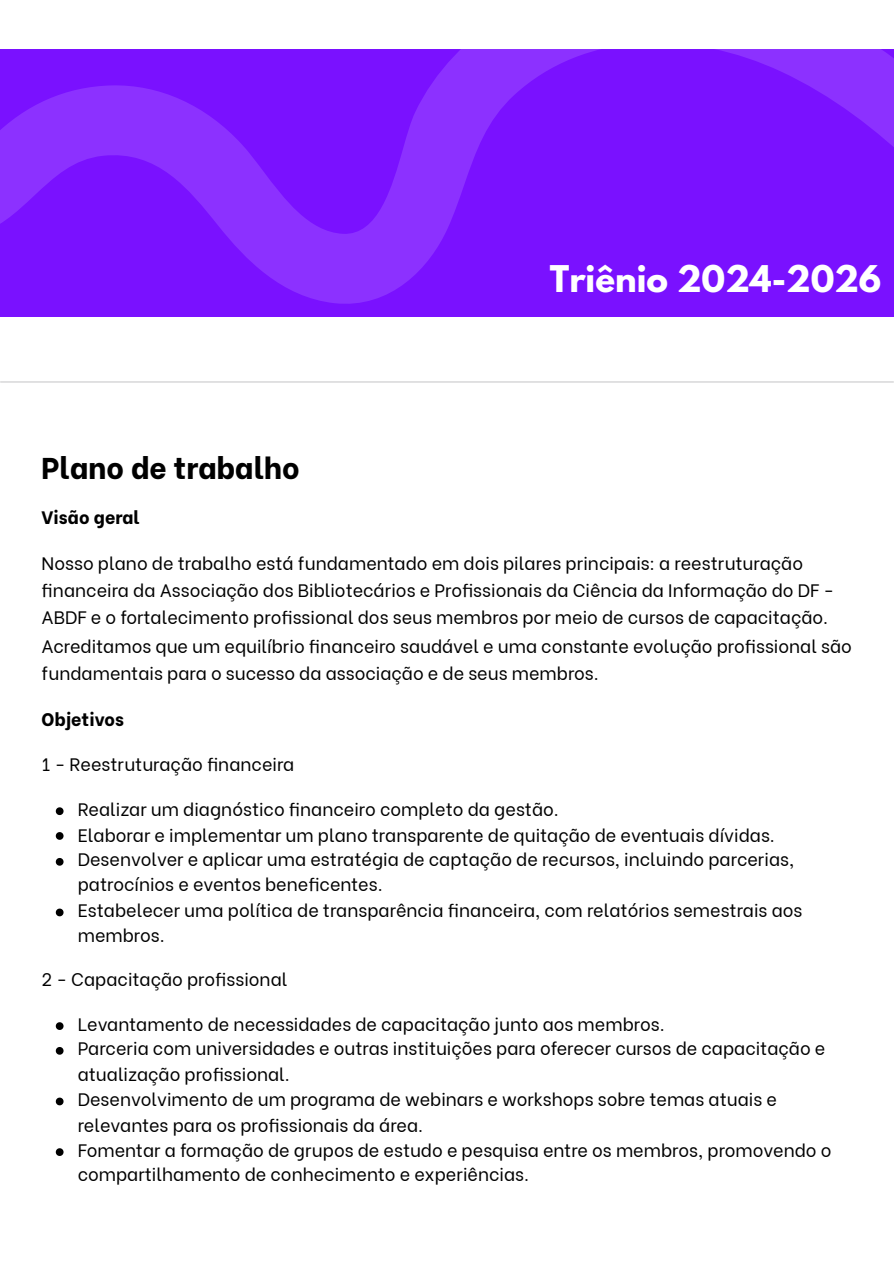
<style>
.page{position:relative;width:894px;height:1263px;background:#fff}
.page>*{position:absolute;margin:0;border:0;box-sizing:border-box;transform-origin:0 0}
.t1{font:700 32.55px "League Spartan";color:#fff}
.t2{font:800 30px "Be Vietnam";color:#000}
.t3{font:18px/27.3px "Be Vietnam";color:#000}
.t4{font:800 18px "Be Vietnam";color:#000}
</style>
<div class="page">
<svg style="left:0;top:50px;width:893px;height:267px;background:#7e18ff"></svg>
<hr style="left:1px;top:381px;width:892px;height:2px;background:#cacacb">
<svg style="left:56px;top:807px;width:7px;height:8px"></svg>
<svg style="left:56px;top:832px;width:7px;height:8px"></svg>
<svg style="left:56px;top:858px;width:7px;height:8px"></svg>
<svg style="left:56px;top:909px;width:7px;height:7px"></svg>
<svg style="left:56px;top:1022px;width:7px;height:8px"></svg>
<svg style="left:56px;top:1047px;width:7px;height:8px"></svg>
<svg style="left:56px;top:1098px;width:7px;height:7px"></svg>
<svg style="left:56px;top:1148px;width:7px;height:8px"></svg>
<p class="t1" style="left:550px;top:263px;width:333px">Triênio 2024-2026</p>
<h1 class="t2" style="left:42px;top:443px;width:259px">Plano de trabalho</h1>
<h3 class="t4" style="left:42px;top:503px;width:100px">Visão geral</h3>
<p class="t3" style="left:42px;top:548px;width:811px">Nosso plano de trabalho está fundamentado em dois pilares principais: a reestruturação financeira da Associação dos Bibliotecários e Profissionais da Ciência da Informação do DF - ABDF e o fortalecimento profissional dos seus membros por meio de cursos de capacitação.<br>Acreditamos que um equilíbrio financeiro saudável e uma constante evolução profissional são fundamentais para o sucesso da associação e de seus membros.</p>
<h3 class="t4" style="left:42px;top:704px;width:84px">Objetivos</h3>
<p class="t3" style="left:42px;top:749px;width:254px">1 - Reestruturação financeira</p>
<p class="t3" style="left:78px;top:794px;width:482px">Realizar um diagnóstico financeiro completo da gestão.</p>
<p class="t3" style="left:78px;top:819px;width:698px">Elaborar e implementar um plano transparente de quitação de eventuais dívidas.</p>
<p class="t3" style="left:78px;top:845px;width:718px;line-height:24.8px">Desenvolver e aplicar uma estratégia de captação de recursos, incluindo parcerias, patrocínios e eventos beneficentes.</p>
<p class="t3" style="left:78px;top:896px;width:726px;line-height:24.8px">Estabelecer uma política de transparência financeira, com relatórios semestrais aos membros.</p>
<p class="t3" style="left:42px;top:963px;width:247px">2 - Capacitação profissional</p>
<p class="t3" style="left:78px;top:1008px;width:588px">Levantamento de necessidades de capacitação junto aos membros.</p>
<p class="t3" style="left:78px;top:1034px;width:749px;line-height:25.8px">Parceria com universidades e outras instituições para oferecer cursos de capacitação e atualização profissional.</p>
<p class="t3" style="left:78px;top:1085px;width:700px;line-height:25.8px">Desenvolvimento de um programa de webinars e workshops sobre temas atuais e relevantes para os profissionais da área.</p>
<p class="t3" style="left:78px;top:1136px;width:755px;line-height:24.8px">Fomentar a formação de grupos de estudo e pesquisa entre os membros, promovendo o compartilhamento de conhecimento e experiências.</p>
</div>
